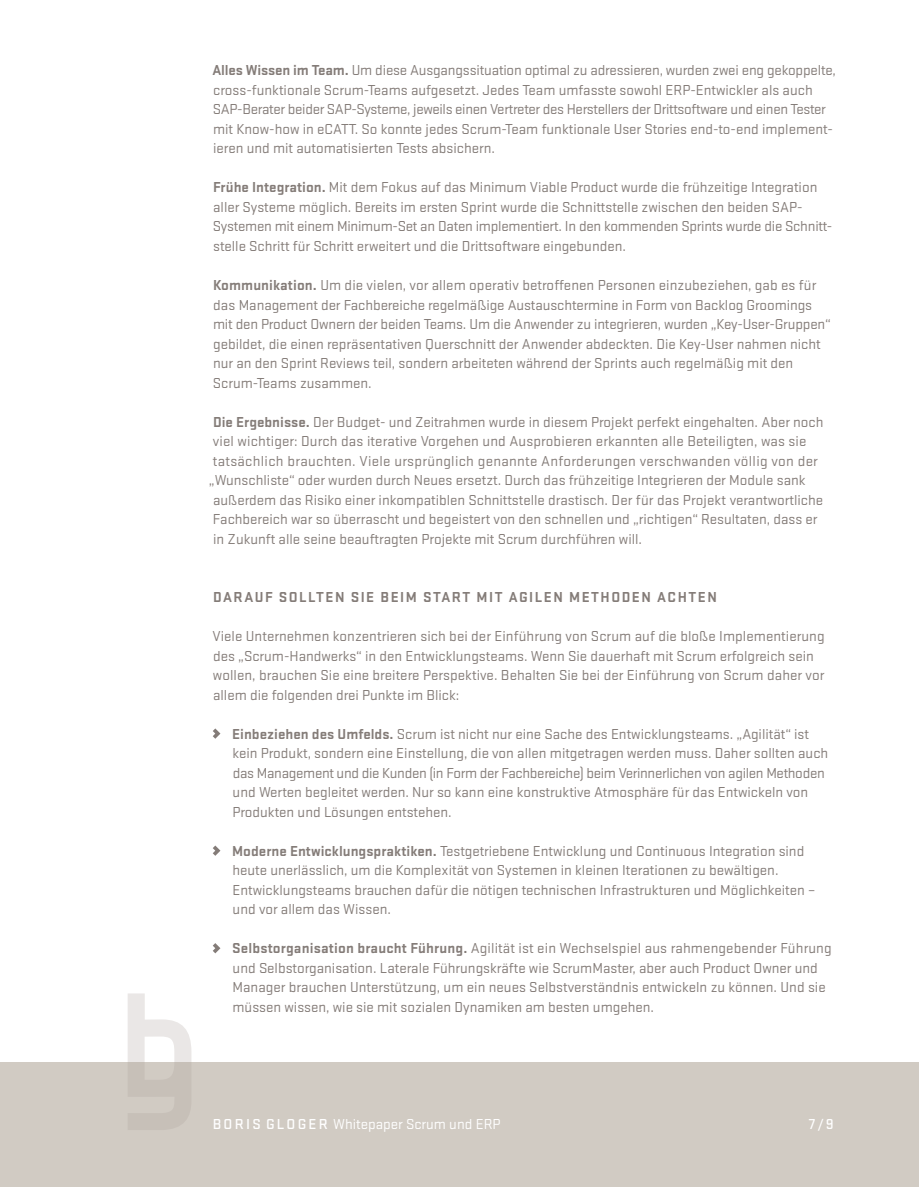
<style>
.page{position:relative;width:919px;height:1187px;background:#fff}
.page>*{position:absolute;margin:0;border:0;box-sizing:border-box;transform-origin:0 0}
.t1{font:15px/19.5px "Stratum 2";color:#847c78}
.t2{font:700 15px "Stratum 2";letter-spacing:.1em;color:#847c78}
.t3{font:15px "Stratum 2";color:#fff}
.t4{font:500 15px "Stratum 2";color:#fff}
.s1{font-weight:700}
.s2{font-weight:500}
</style>
<div class="page">
<div style="left:0;top:1062px;width:918px;height:124px;background:#d1cbc3"></div>
<svg style="left:213px;top:728px;width:7px;height:10px"></svg>
<svg style="left:213px;top:845px;width:7px;height:10px"></svg>
<svg style="left:213px;top:943px;width:7px;height:10px"></svg>
<svg style="left:128px;top:993px;width:63px;height:136px"></svg>
<p class="t1" style="left:212px;top:60px;width:625px"><span class="s1">Alles Wissen im Team.</span> Um diese Ausgangssituation optimal zu adressieren, wurden zwei eng gekoppelte, cross-funktionale Scrum-Teams aufgesetzt. Jedes Team umfasste sowohl ERP-Entwickler als auch SAP-Berater beider SAP-Systeme, jeweils einen Vertreter des Herstellers der Drittsoftware und einen Tester mit Know-how in eCATT. So konnte jedes Scrum-Team funktionale User Stories end-to-end implement&shy;ieren und mit automatisierten Tests absichern.</p>
<p class="t1" style="left:213px;top:177px;width:621px"><span class="s1">Frühe Integration.</span> Mit dem Fokus auf das Minimum Viable Product wurde die frühzeitige Integration aller Systeme möglich. Bereits im ersten Sprint wurde die Schnittstelle zwischen den beiden SAP-Systemen mit einem Minimum-Set an Daten implementiert. In den kommenden Sprints wurde die Schnitt&shy;stelle Schritt für Schritt erweitert und die Drittsoftware eingebunden.</p>
<p class="t1" style="left:213px;top:274px;width:619px"><span class="s1">Kommunikation.</span> Um die vielen, vor allem operativ betroffenen Personen einzubeziehen, gab es für das Management der Fachbereiche regelmäßige Austauschtermine in Form von Backlog Groomings mit den Product Ownern der beiden Teams. Um die Anwender zu integrieren, wurden „Key-User-Gruppen“ gebildet, die einen repräsentativen Querschnitt der Anwender abdeckten. Die Key-User nahmen nicht nur an den Sprint Reviews teil, sondern arbeiteten während der Sprints auch regelmäßig mit den Scrum-Teams zusammen.</p>
<p class="t1" style="left:209px;top:411px;width:616px"><span class="s1">Die Ergebnisse.</span> Der Budget- und Zeitrahmen wurde in diesem Projekt perfekt eingehalten. Aber noch viel wichtiger: Durch das iterative Vorgehen und Ausprobieren erkannten alle Beteiligten, was sie tatsächlich brauchten. Viele ursprünglich genannte Anforderungen verschwanden völlig von der „Wunschliste“ oder wurden durch Neues ersetzt. Durch das frühzeitige Integrieren der Module sank außerdem das Risiko einer inkompatiblen Schnittstelle drastisch. Der für das Projekt verantwortliche Fachbereich war so überrascht und begeistert von den schnellen und „richtigen“ Resultaten, dass er in Zukunft alle seine beauftragten Projekte mit Scrum durchführen will.</p>
<p class="t2" style="left:213px;top:587px;width:505px">DARAUF SOLLTEN SIE BEIM START MIT AGILEN METHODEN ACHTEN</p>
<p class="t1" style="left:212px;top:625px;width:613px">Viele Unternehmen konzentrieren sich bei der Einführung von Scrum auf die bloße Implementierung des „Scrum-Handwerks“ in den Entwicklungsteams. Wenn Sie dauerhaft mit Scrum erfolgreich sein wollen, brauchen Sie eine breitere Perspektive. Behalten Sie bei der Einführung von Scrum daher vor allem die folgenden drei Punkte im Blick:</p>
<p class="t1" style="left:232px;top:723px;width:597px"><span class="s1">Einbeziehen des Umfelds.</span> Scrum ist nicht nur eine Sache des Entwicklungsteams. „Agilität“ ist kein Produkt, sondern eine Einstellung, die von allen mitgetragen werden muss. Daher sollten auch das Management und die Kunden (in Form der Fachbereiche) beim Verinnerlichen von agilen Methoden und Werten begleitet werden. Nur so kann eine konstruktive Atmosphäre für das Entwickeln von Produkten und Lösungen entstehen.</p>
<p class="t1" style="left:232px;top:840px;width:584px"><span class="s1">Moderne Entwicklungspraktiken.</span> Testgetriebene Entwicklung und Continuous Integration sind heute unerlässlich, um die Komplexität von Systemen in kleinen Iterationen zu bewältigen.<br>Entwicklungsteams brauchen dafür die nötigen technischen Infrastrukturen und Möglichkeiten – und vor allem das Wissen.</p>
<p class="t1" style="left:232px;top:937px;width:601px"><span class="s1">Selbstorganisation braucht Führung.</span> Agilität ist ein Wechselspiel aus rahmengebender Führung und Selbstorganisation. Laterale Führungskräfte wie ScrumMaster, aber auch Product Owner und Manager brauchen Unterstützung, um ein neues Selbstverständnis entwickeln zu können. Und sie müssen wissen, wie sie mit sozialen Dynamiken am besten umgehen.</p>
<p class="t3" style="left:213px;top:1114px;width:289px"><span class="s2">BORIS GLOGER</span> Whitepaper Scrum und ERP</p>
<p class="t4" style="left:808px;top:1114px;width:26px">7/9</p>
</div>
